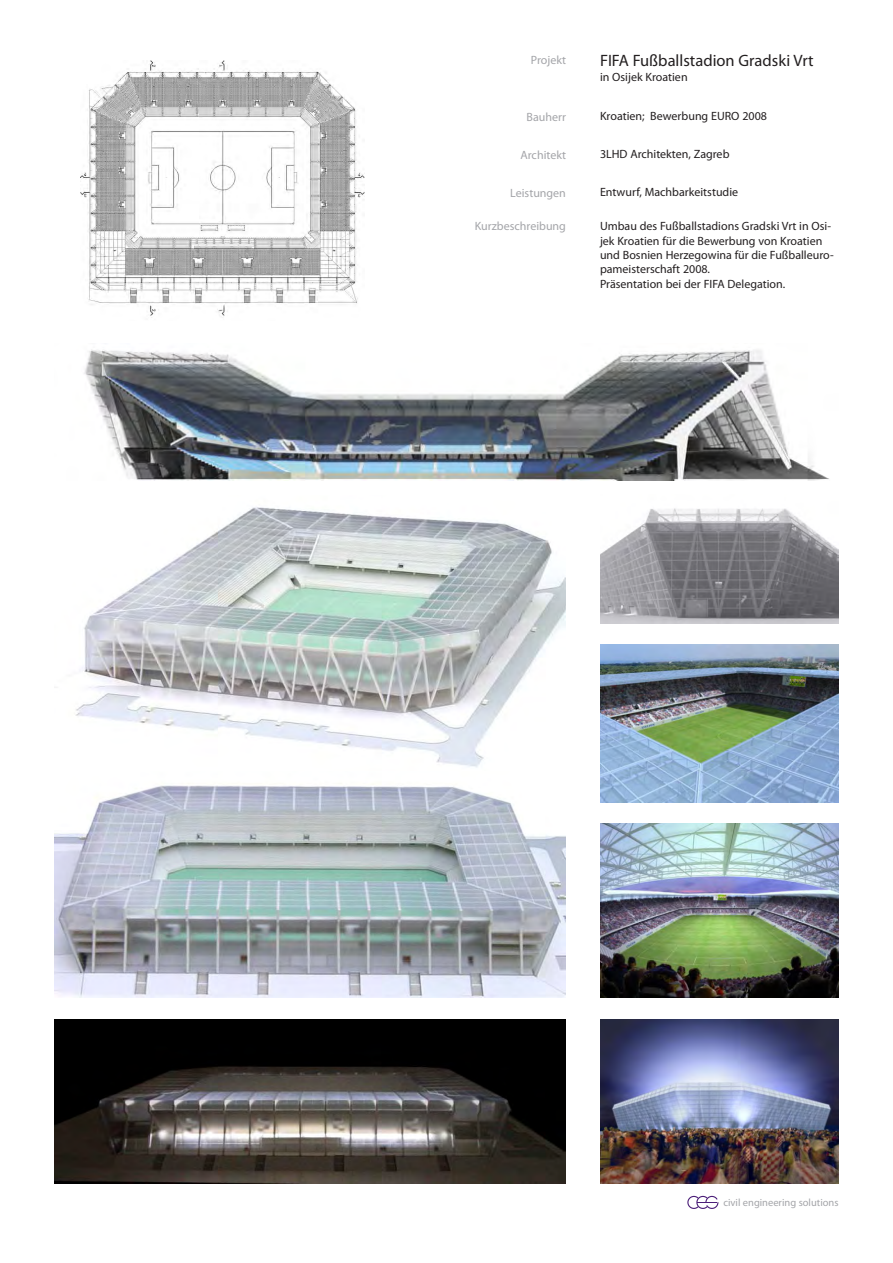
<style>
.page{position:relative;width:893px;height:1263px;background:#fff}
.page>*{position:absolute;margin:0;border:0;box-sizing:border-box;transform-origin:0 0}
.t1{font:16.5px "Myriad Pro";color:#231f20}
.t2{font:12px/14.4px "Myriad Pro";color:#231f20}
.heading_4{font:12px "Myriad Pro";color:#a4a5a9}
.t3{font:10.5px "Myriad Pro";color:#a4a5a9}
</style>
<div class="page">
<svg style="left:687px;top:1196px;width:31px;height:13px"></svg>
<img style="left:81px;top:61px;width:283px;height:257px">
<img style="left:84px;top:349px;width:745px;height:131px">
<img style="left:54px;top:1019px;width:512px;height:164px">
<img style="left:600px;top:823px;width:239px;height:175px">
<img style="left:600px;top:644px;width:239px;height:158px">
<img style="left:600px;top:1019px;width:239px;height:164px">
<img style="left:75px;top:507px;width:491px;height:261px">
<img style="left:54px;top:785px;width:512px;height:213px">
<img style="left:600px;top:508px;width:239px;height:116px">
<p class="heading_4" style="left:531px;top:53px;width:37px">Projekt</p>
<p class="t1" style="left:600px;top:51px;width:215px">FIFA Fußballstadion Gradski Vrt</p>
<p class="t2" style="left:600px;top:69px;width:89px">in Osijek Kroatien</p>
<p class="heading_4" style="left:526px;top:109px;width:41px">Bauherr</p>
<p class="t2" style="left:600px;top:108px;width:168px">Kroatien; Bewerbung EURO 2008</p>
<p class="heading_4" style="left:520px;top:148px;width:47px">Architekt</p>
<p class="t2" style="left:600px;top:146px;width:131px">3LHD Architekten, Zagreb</p>
<p class="heading_4" style="left:510px;top:186px;width:57px">Leistungen</p>
<p class="t2" style="left:600px;top:219px;width:235px">Umbau des Fußballstadions Gradski Vrt in Osi&shy;jek Kroatien für die Bewerbung von Kroatien und Bosnien Herzegowina für die Fußballeuro&shy;pameisterschaft 2008.</p>
<p class="t2" style="left:600px;top:276px;width:187px">Präsentation bei der FIFA Delegation.</p>
<p class="t2" style="left:600px;top:185px;width:140px">Entwurf, Machbarkeitstudie</p>
<p class="heading_4" style="left:475px;top:219px;width:93px">Kurzbeschreibung</p>
<p class="t3" style="left:723px;top:1196px;width:117px">civil engineering solutions</p>
</div>
